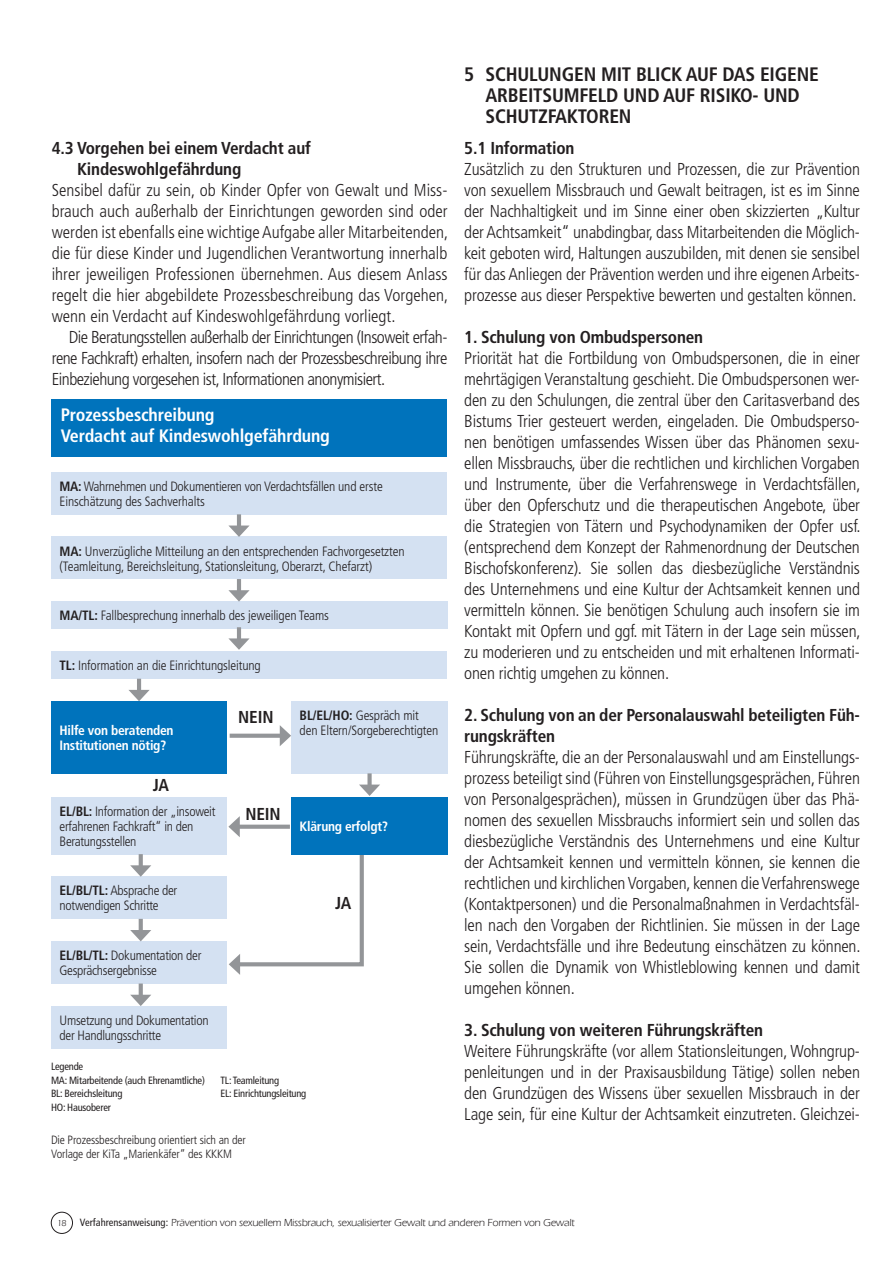
<style>
.page{position:relative;width:893px;height:1263px;background:#fff}
.page>*{position:absolute;margin:0;border:0;box-sizing:border-box;transform-origin:0 0}
.BBT-HEADLINE_13_14_V{font:700 condensed 19.5px "Frutiger LT Pro";letter-spacing:-.01em;color:#231f20}
.BBT-SUBHEADLINE_13_1{font:700 condensed 18px "Frutiger LT Pro";letter-spacing:-.01em;color:#fff}
.BBT-BODY_11_5_14{font:300 condensed 17.25px/21px "Frutiger LT Pro";letter-spacing:-.01em;color:#231f20;text-align:justify}
.BBT-BODY_11_5_14_mit{font:300 condensed 17.25px/21px "Frutiger LT Pro";letter-spacing:-.03em;color:#231f20;text-align:justify}
.BBT-BODY_Bold_11_5_1{font:700 condensed 17.25px/21px "Frutiger LT Pro";letter-spacing:-.01em;color:#231f20}
.BBT-BODY_11_5_14-2{font:700 condensed 17.25px "Frutiger LT Pro";letter-spacing:-.01em;color:#231f20}
.BBT-BODY_11_5_14-3{font:300 condensed 13.5px/15px "Frutiger LT Pro";letter-spacing:-.01em;color:#231f20}
.BBT-BODY_11_5_14-4{font:700 condensed 13.5px "Frutiger LT Pro";letter-spacing:-.02em;color:#fff}
.BBT-MARGINALE_8_9{font:300 condensed 12px "Frutiger LT Pro";letter-spacing:-.01em;color:#231f20}
.BBT-FUSSNOTE_7_9{font:condensed 10.5px "Frutiger LT Pro";letter-spacing:-.02em;color:#231f20}
.t1{font:10.5px "ITC Eras LT";letter-spacing:-.02em;color:#231f20}
.t2{font:9px "ITC Eras LT";color:#231f20}
.s1{font-weight:700}
.s2{font-family:"Frutiger LT Pro";font-stretch:condensed}
</style>
<div class="page">
<div style="left:51px;top:1212px;width:22px;height:22px;border:1px solid #231f20;border-radius:50%"></div>
<div style="left:51px;top:472px;width:395px;height:42px;background:#d4e1f2"></div>
<div style="left:51px;top:537px;width:395px;height:42px;background:#d4e1f2"></div>
<div style="left:51px;top:601px;width:397px;height:28px;background:#d4e1f2"></div>
<div style="left:51px;top:651px;width:395px;height:27px;background:#d4e1f2"></div>
<div style="left:51px;top:701px;width:176px;height:72px;background:#0073bc"></div>
<div style="left:291px;top:701px;width:157px;height:72px;background:#d4e1f2"></div>
<div style="left:51px;top:797px;width:176px;height:57px;background:#d4e1f2"></div>
<div style="left:51px;top:877px;width:176px;height:42px;background:#d4e1f2"></div>
<div style="left:51px;top:941px;width:176px;height:42px;background:#d4e1f2"></div>
<div style="left:51px;top:1006px;width:176px;height:42px;background:#d4e1f2"></div>
<div style="left:291px;top:797px;width:157px;height:57px;background:#0073bc"></div>
<div style="left:51px;top:399px;width:395px;height:57px;background:#0073bc"></div>
<hr style="left:237px;top:514px;width:4px;height:15px;background:#939598">
<svg style="left:228px;top:525px;width:22px;height:12px"></svg>
<hr style="left:237px;top:579px;width:4px;height:15px;background:#939598">
<svg style="left:228px;top:590px;width:22px;height:12px"></svg>
<hr style="left:237px;top:627px;width:4px;height:15px;background:#939598">
<svg style="left:228px;top:638px;width:22px;height:12px"></svg>
<hr style="left:137px;top:679px;width:4px;height:15px;background:#939598">
<svg style="left:128px;top:690px;width:22px;height:11px"></svg>
<div style="left:367px;top:773px;width:5px;height:15px;background:#939598"></div>
<svg style="left:359px;top:784px;width:21px;height:12px"></svg>
<svg style="left:139px;top:854px;width:4px;height:11px"></svg>
<svg style="left:130px;top:865px;width:21px;height:12px"></svg>
<svg style="left:139px;top:919px;width:4px;height:11px"></svg>
<svg style="left:130px;top:930px;width:21px;height:11px"></svg>
<svg style="left:139px;top:983px;width:4px;height:12px"></svg>
<svg style="left:130px;top:995px;width:21px;height:11px"></svg>
<svg style="left:230px;top:734px;width:50px;height:4px"></svg>
<svg style="left:280px;top:725px;width:11px;height:21px"></svg>
<svg style="left:228px;top:816px;width:138px;height:159px"></svg>
<p class="BBT-BODY_Bold_11_5_1" style="left:52px;top:138px;width:261px">4.3 Vorgehen bei einem Verdacht auf</p>
<p class="BBT-BODY_Bold_11_5_1" style="left:77px;top:159px;width:165px">Kindeswohlgefährdung</p>
<p class="BBT-BODY_11_5_14_mit" style="left:52px;top:180px;width:398px">Sensibel dafür zu sein, ob Kinder Opfer von Gewalt und Miss&shy;brauch auch außerhalb der Einrichtungen geworden sind oder werden ist ebenfalls eine wichtige Aufgabe aller Mitarbeitenden, die für diese Kinder und Jugendlichen Verantwortung innerhalb ihrer jeweiligen Professionen übernehmen. Aus diesem Anlass regelt die hier abgebildete Prozessbeschreibung das Vorgehen, wenn ein Verdacht auf Kindeswohlgefährdung vorliegt.</p>
<p class="BBT-BODY_11_5_14_mit" style="left:52px;top:327px;width:397px;text-indent:17px">Die Beratungsstellen außerhalb der Einrichtungen (Insoweit erfah&shy;rene Fachkraft) erhalten, insofern nach der Prozessbeschreibung ihre Einbeziehung vorgesehen ist, Informationen anonymisiert.</p>
<p class="BBT-SUBHEADLINE_13_1" style="left:61px;top:404px;width:155px">Prozessbeschreibung</p>
<p class="BBT-SUBHEADLINE_13_1" style="left:61px;top:425px;width:270px">Verdacht auf Kindeswohlgefährdung</p>
<p class="BBT-BODY_11_5_14-3" style="left:60px;top:479px;width:325px"><span class="s1">MA:</span> Wahrnehmen und Dokumentieren von Verdachtsfällen und erste</p>
<p class="BBT-BODY_11_5_14-3" style="left:60px;top:494px;width:147px">Einschätzung des Sachverhalts</p>
<p class="BBT-BODY_11_5_14-3" style="left:60px;top:543px;width:347px"><span class="s1">MA:</span> Unverzügliche Mitteilung an den entsprechenden Fachvorgesetzten</p>
<p class="BBT-BODY_11_5_14-3" style="left:60px;top:558px;width:314px">(Teamleitung, Bereichsleitung, Stationsleitung, Oberarzt, Chefarzt)</p>
<p class="BBT-BODY_11_5_14-3" style="left:60px;top:608px;width:271px"><span class="s1">MA/TL:</span> Fallbesprechung innerhalb des jeweiligen Teams</p>
<p class="BBT-BODY_11_5_14-3" style="left:60px;top:658px;width:203px"><span class="s1">TL:</span> Information an die Einrichtungsleitung</p>
<p class="BBT-BODY_11_5_14-4" style="left:60px;top:722px;width:116px">Hilfe von beratenden</p>
<p class="BBT-BODY_11_5_14-4" style="left:60px;top:737px;width:108px">Institutionen nötig?</p>
<p class="BBT-BODY_11_5_14-2" style="left:153px;top:774px;width:18px">JA</p>
<p class="BBT-BODY_11_5_14-3" style="left:60px;top:804px;width:157px"><span class="s1">EL/BL:</span> Information der „insoweit erfahrenen Fachkraft“ in den<br>Beratungsstellen</p>
<p class="BBT-BODY_11_5_14-3" style="left:60px;top:883px;width:119px"><span class="s1">EL/BL/TL:</span> Absprache der notwendigen Schritte</p>
<p class="BBT-BODY_11_5_14-3" style="left:60px;top:948px;width:143px"><span class="s1">EL/BL/TL:</span> Dokumentation der</p>
<p class="BBT-BODY_11_5_14-3" style="left:60px;top:963px;width:99px">Gesprächsergebnisse</p>
<p class="BBT-BODY_11_5_14-3" style="left:60px;top:1013px;width:151px">Umsetzung und Dokumentation der Handlungsschritte</p>
<p class="BBT-BODY_11_5_14-2" style="left:238px;top:706px;width:37px">NEIN</p>
<p class="BBT-BODY_11_5_14-3" style="left:300px;top:708px;width:121px"><span class="s1">BL/EL/HO:</span> Gespräch mit</p>
<p class="BBT-BODY_11_5_14-3" style="left:300px;top:723px;width:140px">den Eltern/Sorgeberechtigten</p>
<p class="BBT-BODY_11_5_14-2" style="left:245px;top:804px;width:37px">NEIN</p>
<p class="BBT-BODY_11_5_14-4" style="left:300px;top:818px;width:90px">Klärung erfolgt?</p>
<p class="BBT-BODY_11_5_14-2" style="left:335px;top:893px;width:18px">JA</p>
<p class="BBT-FUSSNOTE_7_9" style="left:51px;top:1061px;width:34px">Legende</p>
<p class="BBT-FUSSNOTE_7_9" style="left:51px;top:1074px;width:155px">MA: Mitarbeitende (auch Ehrenamtliche)</p>
<p class="BBT-FUSSNOTE_7_9" style="left:221px;top:1074px;width:60px">TL: Teamleitung</p>
<p class="BBT-FUSSNOTE_7_9" style="left:51px;top:1088px;width:73px">BL: Bereichsleitung</p>
<p class="BBT-FUSSNOTE_7_9" style="left:221px;top:1088px;width:87px">EL: Einrichtungsleitung</p>
<p class="BBT-FUSSNOTE_7_9" style="left:51px;top:1101px;width:61px">HO: Hausoberer</p>
<p class="BBT-MARGINALE_8_9" style="left:51px;top:1133px;width:196px">Die Prozessbeschreibung orientiert sich an der</p>
<p class="BBT-MARGINALE_8_9" style="left:51px;top:1147px;width:182px">Vorlage der KiTa „Marienkäfer“ des KKKM</p>
<p class="BBT-HEADLINE_13_14_V" style="left:464px;top:62px;width:356px">5 SCHULUNGEN MIT BLICK AUF DAS EIGENE</p>
<p class="BBT-HEADLINE_13_14_V" style="left:485px;top:83px;width:316px">ARBEITSUMFELD UND AUF RISIKO- UND</p>
<p class="BBT-HEADLINE_13_14_V" style="left:485px;top:104px;width:148px">SCHUTZFAKTOREN</p>
<p class="BBT-BODY_Bold_11_5_1" style="left:464px;top:138px;width:112px">5.1 Information</p>
<p class="BBT-BODY_11_5_14" style="left:464px;top:159px;width:397px">Zusätzlich zu den Strukturen und Prozessen, die zur Prävention von sexuellem Missbrauch und Gewalt beitragen, ist es im Sinne der Nachhaltigkeit und im Sinne einer oben skizzierten „Kultur der Achtsamkeit“ unabdingbar, dass Mitarbeitenden die Möglich&shy;keit geboten wird, Haltungen auszubilden, mit denen sie sensibel für das Anliegen der Prävention werden und ihre eigenen Arbeits&shy;prozesse aus dieser Perspektive bewerten und gestalten können.</p>
<p class="BBT-BODY_Bold_11_5_1" style="left:464px;top:327px;width:241px">1. Schulung von Ombudspersonen</p>
<p class="BBT-BODY_11_5_14" style="left:464px;top:348px;width:398px">Priorität hat die Fortbildung von Ombudspersonen, die in einer mehrtägigen Veranstaltung geschieht. Die Ombudspersonen wer&shy;den zu den Schulungen, die zentral über den Caritasverband des Bistums Trier gesteuert werden, eingeladen. Die Ombudsperso&shy;nen benötigen umfassendes Wissen über das Phänomen sexu&shy;ellen Missbrauchs, über die rechtlichen und kirchlichen Vorgaben und Instrumente, über die Verfahrenswege in Verdachtsfällen, über den Opferschutz und die therapeutischen Angebote, über die Strategien von Tätern und Psychodynamiken der Opfer usf. (entsprechend dem Konzept der Rahmenordnung der Deutschen Bischofskonferenz). Sie sollen das diesbezügliche Verständnis des Unternehmens und eine Kultur der Achtsamkeit kennen und vermitteln können. Sie benötigen Schulung auch insofern sie im Kontakt mit Opfern und ggf. mit Tätern in der Lage sein müssen, zu moderieren und zu entscheiden und mit erhaltenen Informati&shy;onen richtig umgehen zu können.</p>
<p class="BBT-BODY_Bold_11_5_1" style="left:464px;top:705px;width:397px">2. Schulung von an der Personalauswahl beteiligten Füh&shy;rungskräften</p>
<p class="BBT-BODY_11_5_14" style="left:464px;top:747px;width:398px">Führungskräfte, die an der Personalauswahl und am Einstellungs&shy;prozess beteiligt sind (Führen von Einstellungsgesprächen, Führen von Personalgesprächen), müssen in Grundzügen über das Phä&shy;nomen des sexuellen Missbrauchs informiert sein und sollen das diesbezügliche Verständnis des Unternehmens und eine Kultur der Achtsamkeit kennen und vermitteln können, sie kennen die rechtlichen und kirchlichen Vorgaben, kennen die Verfahrenswege (Kontaktpersonen) und die Personalmaßnahmen in Verdachtsfäl&shy;len nach den Vorgaben der Richtlinien. Sie müssen in der Lage sein, Verdachtsfälle und ihre Bedeutung einschätzen zu können.<br>Sie sollen die Dynamik von Whistleblowing kennen und damit umgehen können.</p>
<p class="BBT-BODY_Bold_11_5_1" style="left:464px;top:1020px;width:300px">3. Schulung von weiteren Führungskräften</p>
<p class="BBT-BODY_11_5_14" style="left:464px;top:1041px;width:397px">Weitere Führungskräfte (vor allem Stationsleitungen, Wohngrup&shy;penleitungen und in der Praxisausbildung Tätige) sollen neben den Grundzügen des Wissens über sexuellen Missbrauch in der Lage sein, für eine Kultur der Achtsamkeit einzutreten. Gleichzei-</p>
<p class="t2" style="left:57px;top:1218px;width:11px">18</p>
<p class="t1" style="left:80px;top:1217px;width:496px"><span class="s2">Verfahrensanweisung:</span> Prävention von sexuellem Missbrauch, sexualisierter Gewalt und anderen Formen von Gewalt</p>
</div>
